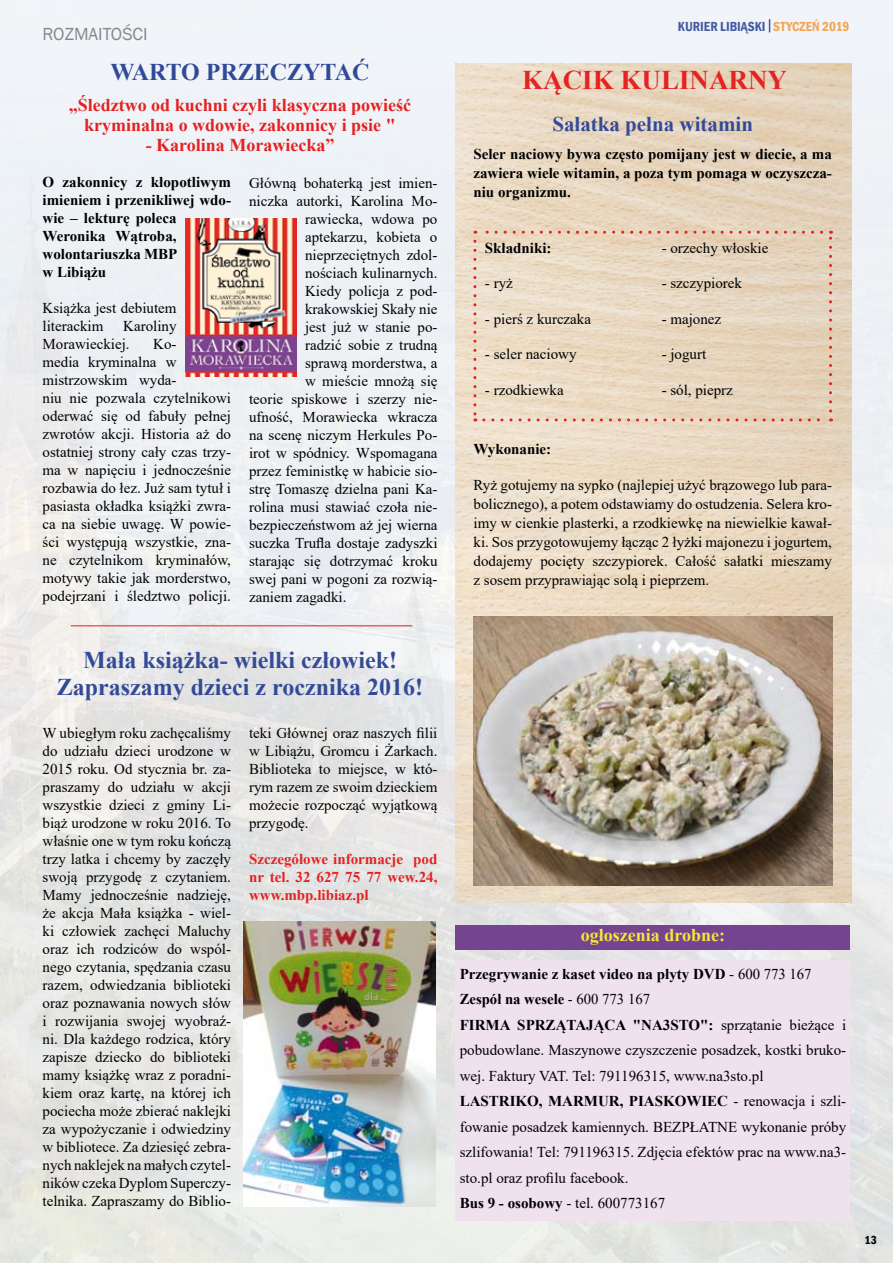
<style>
.page{position:relative;width:893px;height:1263px;background:#fff}
.page>*{position:absolute;margin:0;border:0;box-sizing:border-box;transform-origin:0 0}
.t1{font:700 27px "Times New Roman";color:#e42322}
.t2{font:700 24px/27px "Times New Roman";color:#334a97;text-align:center}
.t3{font:700 24px "Times New Roman";color:#314a96}
.t4{font:700 21px "Times New Roman";color:#334a97}
.t5{font:700 18px/19.8px "Times New Roman";color:#e42121;text-align:center}
.t6{font:700 18px "Times New Roman";color:#f5e738}
.t7{font:18px "Franklin Gothic";color:#88888a}
.t8{font:15px/18px "Times New Roman";color:#000}
.t9{font:700 15px/18px "Times New Roman";color:#000}
.t10{font:700 15px/18px "Times New Roman";color:#e42121;text-align:justify}
.t11{font:600 condensed 13.5px "Franklin Gothic";color:#304996}
.t12{font:600 condensed 12px "Franklin Gothic";color:#000}
.s1{color:#f39c43}
.s2{font-weight:700}
</style>
<div class="page">
<img style="left:0;top:0;width:893px;height:1263px">
<svg style="left:769px;top:19px;width:1px;height:13px"></svg>
<img style="left:455px;top:64px;width:397px;height:838px">
<div style="left:455px;top:925px;width:395px;height:24px;background:#754491"></div>
<div style="left:455px;top:960px;width:395px;height:260px;background:#efe1ee"></div>
<svg style="left:473px;top:241px;width:3px;height:180px"></svg>
<svg style="left:484px;top:418px;width:347px;height:3px"></svg>
<svg style="left:829px;top:231px;width:3px;height:180px"></svg>
<svg style="left:475px;top:231px;width:347px;height:3px"></svg>
<hr style="left:71px;top:625px;width:341px;height:1px;background:#e31b19">
<img style="left:185px;top:218px;width:112px;height:159px">
<img style="left:244px;top:921px;width:191px;height:285px">
<img style="left:473px;top:617px;width:359px;height:269px">
<p class="t7" style="left:43px;top:23px;width:106px">ROZMAITOŚCI</p>
<h2 class="t3" style="left:111px;top:55px;width:260px">WARTO PRZECZYTAĆ</h2>
<p class="t5" style="left:69px;top:95px;width:344px">„Śledztwo od kuchni czyli klasyczna powieść kryminalna o wdowie, zakonnicy i psie "</p>
<p class="t5" style="left:146px;top:135px;width:190px">- Karolina Morawiecka”</p>
<p class="t9" style="left:43px;top:173px;width:190px">O zakonnicy z kłopotliwym imieniem i przenikliwej wdo&shy;wie – lekturę poleca<br>Weronika Wątroba, wolontariuszka MBP<br>w Libiążu</p>
<p class="t8" style="left:43px;top:299px;width:136px">Książka jest debiutem literackim</p>
<p class="t8" style="left:43px;top:317px;width:136px;text-indent:81px">Karoliny<br>Morawieckiej.</p>
<p class="t8" style="left:43px;top:335px;width:190px;text-indent:111px">Ko-<br>media kryminalna w mistrzowskim wyda-<br>niu nie pozwala czytelnikowi oderwać się od fabuły pełnej zwrotów akcji. Historia aż do ostatniej strony cały czas trzy&shy;ma w napięciu i jednocześnie rozbawia do łez. Już sam tytuł i pasiasta okładka książki zwra&shy;ca na siebie uwagę. W powie&shy;ści występują wszystkie, zna&shy;ne czytelnikom kryminałów, motywy takie jak morderstwo, podejrzani i śledztwo policji.</p>
<p class="t8" style="left:249px;top:173px;width:190px">Główną bohaterką jest imien-</p>
<p class="t8" style="left:249px;top:191px;width:190px">niczka autorki, Karolina Mo-</p>
<p class="t8" style="left:305px;top:209px;width:134px">rawiecka, wdowa po</p>
<p class="t8" style="left:305px;top:227px;width:134px">aptekarzu, kobieta o</p>
<p class="t8" style="left:305px;top:245px;width:134px">nieprzeciętnych zdol-</p>
<p class="t8" style="left:305px;top:263px;width:134px">nościach kulinarnych.</p>
<p class="t8" style="left:305px;top:281px;width:134px">Kiedy policja z pod-</p>
<p class="t8" style="left:305px;top:299px;width:134px">krakowskiej Skały nie</p>
<p class="t8" style="left:305px;top:317px;width:134px">jest już w stanie po-</p>
<p class="t8" style="left:305px;top:335px;width:134px">radzić sobie z trudną</p>
<p class="t8" style="left:305px;top:353px;width:134px">sprawą morderstwa, a</p>
<p class="t8" style="left:305px;top:371px;width:134px">w mieście mnożą się</p>
<p class="t8" style="left:249px;top:389px;width:190px">teorie spiskowe i szerzy nie-</p>
<p class="t8" style="left:249px;top:407px;width:190px">ufność, Morawiecka wkracza</p>
<p class="t8" style="left:249px;top:425px;width:190px">na scenę niczym Herkules Po-</p>
<p class="t8" style="left:249px;top:443px;width:190px">irot w spódnicy. Wspomagana</p>
<p class="t8" style="left:249px;top:461px;width:190px">przez feministkę w habicie sio-</p>
<p class="t8" style="left:249px;top:479px;width:190px">strę Tomaszę dzielna pani Ka-</p>
<p class="t8" style="left:249px;top:497px;width:190px">rolina musi stawiać czoła nie-</p>
<p class="t8" style="left:249px;top:515px;width:190px">bezpieczeństwom aż jej wierna</p>
<p class="t8" style="left:249px;top:533px;width:190px">suczka Trufla dostaje zadyszki</p>
<p class="t8" style="left:249px;top:551px;width:190px">starając się dotrzymać kroku</p>
<p class="t8" style="left:249px;top:569px;width:190px">swej pani w pogoni za rozwią-</p>
<p class="t8" style="left:249px;top:587px;width:99px">zaniem zagadki.</p>
<h2 class="t2" style="left:57px;top:646px;width:368px">Mała książka- wielki człowiek!<br>Zapraszamy dzieci z rocznika 2016!</h2>
<p class="t8" style="left:43px;top:723px;width:190px;text-align:justify">W ubiegłym roku zachęcaliśmy do udziału dzieci urodzone w 2015 roku. Od stycznia br. za&shy;praszamy do udziału w akcji wszystkie dzieci z gminy Li&shy;biąż urodzone w roku 2016. To właśnie one w tym roku kończą trzy latka i chcemy by zaczęły swoją przygodę z czytaniem.<br>Mamy jednocześnie nadzieję, że akcja Mała książka - wiel&shy;ki człowiek zachęci Maluchy oraz ich rodziców do wspól&shy;nego czytania, spędzania czasu razem, odwiedzania biblioteki oraz poznawania nowych słów i rozwijania swojej wyobraź&shy;ni. Dla każdego rodzica, który zapisze dziecko do biblioteki mamy książkę wraz z poradni&shy;kiem oraz kartę, na której ich pociecha może zbierać naklejki za wypożyczanie i odwiedziny w bibliotece. Za dziesięć zebra&shy;nych naklejek na małych czytel&shy;ników czeka Dyplom Superczy&shy;telnika. Zapraszamy do Biblio-</p>
<p class="t8" style="left:249px;top:723px;width:190px;text-align:justify">teki Głównej oraz naszych filii w Libiążu, Gromcu i Żarkach.<br>Biblioteka to miejsce, w któ&shy;rym razem ze swoim dzieckiem możecie rozpocząć wyjątkową przygodę.</p>
<p class="t10" style="left:249px;top:849px;width:190px">Szczegółowe informacje pod nr tel. 32 627 75 77 wew.24, www.mbp.libiaz.pl</p>
<p class="t11" style="left:678px;top:17px;width:173px">KURIER LIBIĄSKI <span class="s1">STYCZEŃ 2019</span></p>
<h1 class="t1" style="left:522px;top:61px;width:266px">KĄCIK KULINARNY</h1>
<h3 class="t4" style="left:552px;top:109px;width:202px">Sałatka pełna witamin</h3>
<p class="t9" style="left:473px;top:144px;width:360px;line-height:18.9px;text-align:justify">Seler naciowy bywa często pomijany jest w diecie, a ma zawiera wiele witamin, a poza tym pomaga w oczyszcza&shy;niu organizmu.</p>
<p class="t9" style="left:485px;top:238px;width:68px">Składniki:</p>
<p class="t8" style="left:485px;top:274px;width:29px">- ryż</p>
<p class="t8" style="left:485px;top:309px;width:108px">- pierś z kurczaka</p>
<p class="t8" style="left:485px;top:345px;width:93px">- seler naciowy</p>
<p class="t8" style="left:485px;top:380px;width:80px">- rzodkiewka</p>
<p class="t8" style="left:662px;top:238px;width:108px">- orzechy włoskie</p>
<p class="t8" style="left:662px;top:274px;width:82px">- szczypiorek</p>
<p class="t8" style="left:662px;top:309px;width:61px">- majonez</p>
<p class="t8" style="left:662px;top:345px;width:46px">- jogurt</p>
<p class="t8" style="left:662px;top:380px;width:73px">- sól, pieprz</p>
<p class="t9" style="left:473px;top:440px;width:79px">Wykonanie:</p>
<p class="t8" style="left:473px;top:475px;width:360px;line-height:18.9px;text-align:justify">Ryż gotujemy na sypko (najlepiej użyć brązowego lub para&shy;bolicznego), a potem odstawiamy do ostudzenia. Selera kro&shy;imy w cienkie plasterki, a rzodkiewkę na niewielkie kawał&shy;ki. Sos przygotowujemy łącząc 2 łyżki majonezu i jogurtem, dodajemy pocięty szczypiorek. Całość sałatki mieszamy z sosem przyprawiając solą i pieprzem.</p>
<p class="t6" style="left:581px;top:922px;width:146px">ogłoszenia drobne:</p>
<p class="t8" style="left:460px;top:960px;width:388px;line-height:25.5px"><span class="s2">Przegrywanie z kaset video na płyty DVD</span> - 600 773 167<br><span class="s2">Zespół na wesele</span> - 600 773 167<br><span class="s2">FIRMA SPRZĄTAJĄCA "NA3STO":</span> sprzątanie bieżące i pobudowlane. Maszynowe czyszczenie posadzek, kostki bruko&shy;wej. Faktury VAT. Tel: 791196315, www.na3sto.pl <span class="s2">LASTRIKO, MARMUR, PIASKOWIEC</span> - renowacja i szli&shy;fowanie posadzek kamiennych. BEZPŁATNE wykonanie próby szlifowania! Tel: 791196315. Zdjęcia efektów prac na www.na3- sto.pl oraz profilu facebook.<br><span class="s2">Bus 9 - osobowy</span> - tel. 600773167</p>
<p class="t12" style="left:864px;top:1232px;width:14px">13</p>
</div>
